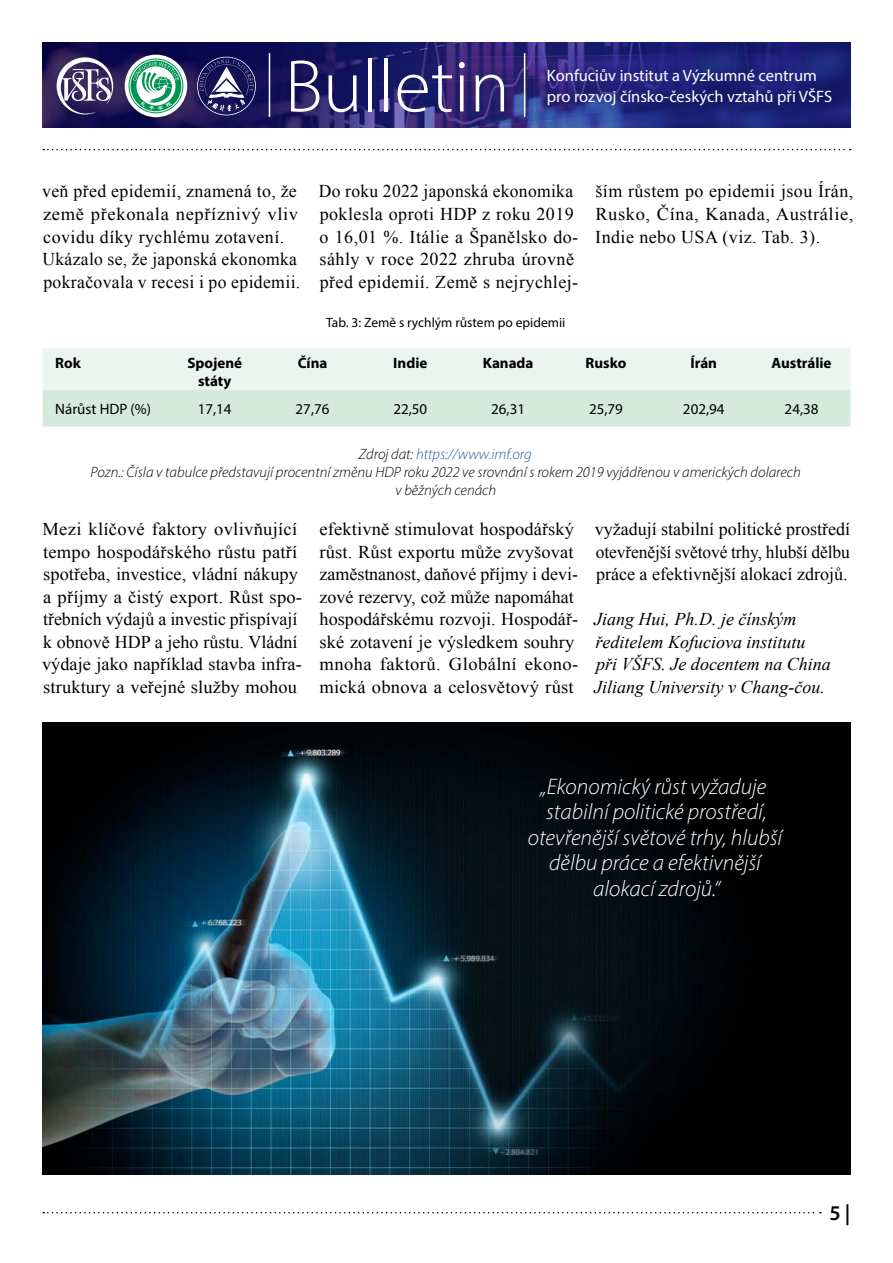
<style>
.page{position:relative;width:893px;height:1263px;background:#fff}
.page>*{position:absolute;margin:0;border:0;box-sizing:border-box;transform-origin:0 0}
.t1{font:300 75px "Myriad Pro";color:#fff}
.t2{font:italic 300 22.5px/25.5px "Myriad Pro";color:#fff;text-align:center}
.t3{font:600 21px "Myriad Pro";color:#000}
.t4{font:18px/22.5px "Times New Roman";letter-spacing:.01em;color:#000}
.t5{font:italic 18px/22.5px "Times New Roman";color:#000}
.t6{font:16.5px/21px "Myriad Pro";color:#fff}
.t7{font:italic 300 15px/18px "Myriad Pro";color:#000;text-align:center}
.t8{font:700 15px/18px "Myriad Pro";color:#000;text-align:center}
.t9{font:15px "Myriad Pro";color:#000}
.t10{font:13.5px "Myriad Pro";color:#000}
.s1{color:#275b9b}
</style>
<div class="page">
<img style="left:43px;top:43px;width:807px;height:85px">
<hr style="left:269px;top:53px;width:1px;height:64px;background:#fff">
<hr style="left:524px;top:53px;width:1px;height:64px;background:#fff">
<svg style="left:57px;top:57px;width:56px;height:57px"></svg>
<svg style="left:125px;top:55px;width:62px;height:62px"></svg>
<svg style="left:129px;top:59px;width:54px;height:54px"></svg>
<svg style="left:197px;top:57px;width:59px;height:58px;background:#444077"></svg>
<svg style="left:43px;top:149px;width:808px;height:1px"></svg>
<svg style="left:43px;top:1212px;width:778px;height:1px"></svg>
<svg style="left:43px;top:348px;width:807px;height:79px;background:#e1eee6"></svg>
<img style="left:43px;top:723px;width:807px;height:452px">
<h1 class="t1" style="left:285px;top:41px;width:226px">Bulletin</h1>
<p class="t6" style="left:547px;top:64px;width:287px">Konfuciův institut a Výzkumné centrum pro rozvoj čínsko-českých vztahů při VŠFS</p>
<p class="t4" style="left:42px;top:180px;width:260px">veň před epidemií, znamená to, že země překonala nepříznivý vliv covidu díky rychlému zotavení.<br>Ukázalo se, že japonská ekonomka pokračovala v recesi i po epidemii.</p>
<p class="t4" style="left:319px;top:180px;width:261px">Do roku 2022 japonská ekonomika poklesla oproti HDP z roku 2019 o 16,01 %. Itálie a Španělsko do&shy;sáhly v roce 2022 zhruba úrovně před epidemií. Země s nejrychlej-</p>
<p class="t4" style="left:595px;top:180px;width:260px;text-align:justify">ším růstem po epidemii jsou Írán, Rusko, Čína, Kanada, Austrálie, Indie nebo USA (viz. Tab. 3).</p>
<p class="t10" style="left:326px;top:314px;width:241px">Tab. 3: Země s rychlým růstem po epidemii</p>
<p class="t8" style="left:55px;top:353px;width:27px">Rok</p>
<p class="t8" style="left:187px;top:353px;width:56px">Spojené státy</p>
<p class="t8" style="left:298px;top:353px;width:31px">Čína</p>
<p class="t8" style="left:393px;top:353px;width:36px">Indie</p>
<p class="t8" style="left:483px;top:353px;width:52px">Kanada</p>
<p class="t8" style="left:586px;top:353px;width:42px">Rusko</p>
<p class="t8" style="left:690px;top:353px;width:28px">Írán</p>
<p class="t8" style="left:772px;top:353px;width:61px">Austrálie</p>
<p class="t9" style="left:55px;top:400px;width:97px">Nárůst HDP (%)</p>
<p class="t9" style="left:198px;top:400px;width:35px">17,14</p>
<p class="t9" style="left:296px;top:400px;width:35px">27,76</p>
<p class="t9" style="left:393px;top:400px;width:35px">22,50</p>
<p class="t9" style="left:491px;top:400px;width:35px">26,31</p>
<p class="t9" style="left:589px;top:400px;width:35px">25,79</p>
<p class="t9" style="left:683px;top:400px;width:43px">202,94</p>
<p class="t9" style="left:785px;top:400px;width:35px">24,38</p>
<p class="t7" style="left:91px;top:445px;width:712px">Zdroj dat: <span class="s1">https://www.imf.org<br></span>Pozn.: Čísla v tabulce představují procentní změnu HDP roku 2022 ve srovnání s rokem 2019 vyjádřenou v amerických dolarech v běžných cenách</p>
<p class="t4" style="left:42px;top:517px;width:261px">Mezi klíčové faktory ovlivňující tempo hospodářského růstu patří spotřeba, investice, vládní nákupy a příjmy a čistý export. Růst spo&shy;třebních výdajů a investic přispívají k obnově HDP a jeho růstu. Vládní výdaje jako například stavba infra&shy;struktury a veřejné služby mohou</p>
<p class="t4" style="left:320px;top:517px;width:260px">efektivně stimulovat hospodářský růst. Růst exportu může zvyšovat zaměstnanost, daňové příjmy i devi&shy;zové rezervy, což může napomáhat hospodářskému rozvoji. Hospodář&shy;ské zotavení je výsledkem souhry mnoha faktorů. Globální ekono&shy;mická obnova a celosvětový růst</p>
<p class="t4" style="left:595px;top:517px;width:257px;text-align:justify">vyžadují stabilní politické prostředí otevřenější světové trhy, hlubší dělbu práce a efektivnější alokací zdrojů.</p>
<p class="t5" style="left:594px;top:607px;width:238px">Jiang Hui, Ph.D. je čínským ředitelem Kofuciova institutu<br>při VŠFS. Je docentem na China<br>Jiliang University v Chang-čou.</p>
<p class="t2" style="left:528px;top:773px;width:256px">„Ekonomický růst vyžaduje stabilní politické prostředí, otevřenější světové trhy, hlubší dělbu práce a efektivnější alokací zdrojů.“</p>
<p class="t3" style="left:829px;top:1200px;width:23px">5 |</p>
</div>
